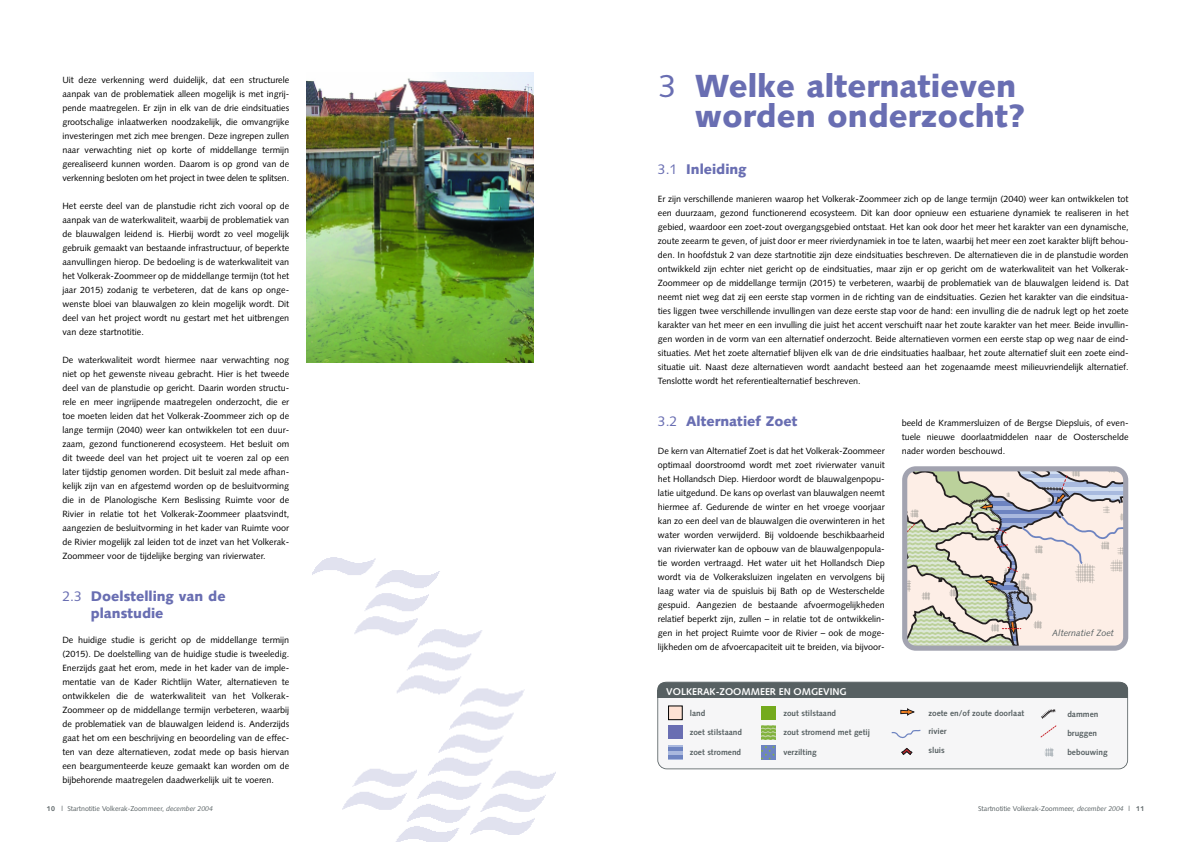
<style>
.page{position:relative;width:1191px;height:842px;background:#fff}
.page>*{position:absolute;margin:0;border:0;box-sizing:border-box;transform-origin:0 0}
.t1{font:900 32px/30px "Syntax";color:#696eb2;text-align:right}
.t2{font:900 14px/17px "Syntax";color:#696eb2}
.t3{font:700 9.9px "Syntax";color:#fff}
.t4{font:9px/14px "Syntax";color:#000;text-align:justify}
.t5{font:italic 9px "Syntax";color:#576062}
.t6{font:700 8.2px "Syntax";color:#576062}
.t7{font:7px "Syntax";letter-spacing:-.005em;color:#576062}
.s1{font-weight:400}
.s2{font-weight:700}
.s3{font-style:italic}
</style>
<div class="page">
<img style="left:312px;top:557px;width:244px;height:285px">
<img style="left:306px;top:72px;width:227px;height:291px">
<svg style="left:902px;top:466px;width:226px;height:185px;background:#d3cec8"></svg>
<div style="left:657px;top:683px;width:471px;height:86px;background:#f6f6f7"></div>
<div style="left:668px;top:725px;width:14px;height:14px;background:#696eb2"></div>
<div style="left:668px;top:706px;width:14px;height:14px;background:#fde1d3"></div>
<div style="left:668px;top:706px;width:14px;height:14px;border:1px solid #000"></div>
<svg style="left:668px;top:745px;width:14px;height:15px"></svg>
<hr style="left:670px;top:755px;width:12px;height:4px;background:#6e84c1">
<div style="left:761px;top:706px;width:14px;height:14px;background:#74aa1d"></div>
<svg style="left:761px;top:725px;width:14px;height:34px"></svg>
<svg style="left:900px;top:707px;width:14px;height:10px"></svg>
<svg style="left:901px;top:748px;width:11px;height:7px"></svg>
<svg style="left:1040px;top:709px;width:17px;height:29px"></svg>
<svg style="left:1044px;top:747px;width:9px;height:10px"></svg>
<div style="left:657px;top:682px;width:471px;height:14px;background:#576062;border-radius:7px"></div>
<div style="left:657px;top:690px;width:471px;height:8px;background:#576062"></div>
<svg style="left:890px;top:729px;width:31px;height:10px"></svg>
<h1 class="t1" style="left:659px;top:74px;width:368px"><span class="s1">3</span> Welke alternatieven worden onderzocht?</h1>
<p class="t4" style="left:62px;top:74px;width:228px">Uit deze verkenning werd duidelijk, dat een structurele aanpak van de problematiek alleen mogelijk is met ingrij&shy;pende maatregelen. Er zijn in elk van de drie eindsituaties grootschalige inlaatwerken noodzakelijk, die omvangrijke investeringen met zich mee brengen. Deze ingrepen zullen naar verwachting niet op korte of middellange termijn gerealiseerd kunnen worden. Daarom is op grond van de verkenning besloten om het project in twee delen te splitsen.</p>
<p class="t4" style="left:62px;top:200px;width:228px">Het eerste deel van de planstudie richt zich vooral op de aanpak van de waterkwaliteit, waarbij de problematiek van de blauwalgen leidend is. Hierbij wordt zo veel mogelijk gebruik gemaakt van bestaande infrastructuur, of beperkte aanvullingen hierop. De bedoeling is de waterkwaliteit van het Volkerak-Zoommeer op de middellange termijn (tot het jaar 2015) zodanig te verbeteren, dat de kans op onge&shy;wenste bloei van blauwalgen zo klein mogelijk wordt. Dit deel van het project wordt nu gestart met het uitbrengen van deze startnotitie.</p>
<p class="t4" style="left:62px;top:354px;width:228px">De waterkwaliteit wordt hiermee naar verwachting nog niet op het gewenste niveau gebracht. Hier is het tweede deel van de planstudie op gericht. Daarin worden structu&shy;rele en meer ingrijpende maatregelen onderzocht, die er toe moeten leiden dat het Volkerak-Zoommeer zich op de lange termijn (2040) weer kan ontwikkelen tot een duur&shy;zaam, gezond functionerend ecosysteem. Het besluit om dit tweede deel van het project uit te voeren zal op een later tijdstip genomen worden. Dit besluit zal mede afhan&shy;kelijk zijn van en afgestemd worden op de besluitvorming die in de Planologische Kern Beslissing Ruimte voor de Rivier in relatie tot het Volkerak-Zoommeer plaatsvindt, aangezien de besluitvorming in het kader van Ruimte voor de Rivier mogelijk zal leiden tot de inzet van het Volkerak-Zoommeer voor de tijdelijke berging van rivierwater.</p>
<h2 class="t2" style="left:91px;top:589px;width:136px;text-indent:-28px"><span class="s1">2.3</span> Doelstelling van de planstudie</h2>
<p class="t4" style="left:62px;top:634px;width:228px">De huidige studie is gericht op de middellange termijn (2015). De doelstelling van de huidige studie is tweeledig.<br>Enerzijds gaat het erom, mede in het kader van de imple&shy;mentatie van de Kader Richtlijn Water, alternatieven te ontwikkelen die de waterkwaliteit van het Volkerak-Zoommeer op de middellange termijn verbeteren, waarbij de problematiek van de blauwalgen leidend is. Anderzijds gaat het om een beschrijving en beoordeling van de effec&shy;ten van deze alternatieven, zodat mede op basis hiervan een beargumenteerde keuze gemaakt kan worden om de bijbehorende maatregelen daadwerkelijk uit te voeren.</p>
<p class="t7" style="left:47px;top:806px;width:168px"><span class="s2">10</span> l Startnotitie Volkerak-Zoommeer, <span class="s3">december 2004</span></p>
<p class="t7" style="left:978px;top:806px;width:168px">Startnotitie Volkerak-Zoommeer, <span class="s3">december 2004</span> l <span class="s2">11</span></p>
<h2 class="t2" style="left:658px;top:162px;width:90px"><span class="s1">3.1</span> Inleiding</h2>
<p class="t4" style="left:658px;top:193px;width:472px">Er zijn verschillende manieren waarop het Volkerak-Zoommeer zich op de lange termijn (2040) weer kan ontwikkelen tot een duurzaam, gezond functionerend ecosysteem. Dit kan door opnieuw een estuariene dynamiek te realiseren in het gebied, waardoor een zoet-zout overgangsgebied ontstaat. Het kan ook door het meer het karakter van een dynamische, zoute zeearm te geven, of juist door er meer rivierdynamiek in toe te laten, waarbij het meer een zoet karakter blijft behou&shy;den. In hoofdstuk 2 van deze startnotitie zijn deze eindsituaties beschreven. De alternatieven die in de planstudie worden ontwikkeld zijn echter niet gericht op de eindsituaties, maar zijn er op gericht om de waterkwaliteit van het Volkerak-Zoommeer op de middellange termijn (2015) te verbeteren, waarbij de problematiek van de blauwalgen leidend is. Dat neemt niet weg dat zij een eerste stap vormen in de richting van de eindsituaties. Gezien het karakter van die eindsitua&shy;ties liggen twee verschillende invullingen van deze eerste stap voor de hand: een invulling die de nadruk legt op het zoete karakter van het meer en een invulling die juist het accent verschuift naar het zoute karakter van het meer. Beide invullin&shy;gen worden in de vorm van een alternatief onderzocht. Beide alternatieven vormen een eerste stap op weg naar de eind&shy;situaties. Met het zoete alternatief blijven elk van de drie eindsituaties haalbaar, het zoute alternatief sluit een zoete eind&shy;situatie uit. Naast deze alternatieven wordt aandacht besteed aan het zogenaamde meest milieuvriendelijk alternatief.<br>Tenslotte wordt het referentiealternatief beschreven.</p>
<h2 class="t2" style="left:658px;top:414px;width:141px"><span class="s1">3.2</span> Alternatief Zoet</h2>
<p class="t4" style="left:658px;top:445px;width:228px">De kern van Alternatief Zoet is dat het Volkerak-Zoommeer optimaal doorstroomd wordt met zoet rivierwater vanuit het Hollandsch Diep. Hierdoor wordt de blauwalgenpopu&shy;latie uitgedund. De kans op overlast van blauwalgen neemt hiermee af. Gedurende de winter en het vroege voorjaar kan zo een deel van de blauwalgen die overwinteren in het water worden verwijderd. Bij voldoende beschikbaarheid van rivierwater kan de opbouw van de blauwalgenpopula&shy;tie worden vertraagd. Het water uit het Hollandsch Diep wordt via de Volkeraksluizen ingelaten en vervolgens bij laag water via de spuisluis bij Bath op de Westerschelde gespuid. Aangezien de bestaande afvoermogelijkheden relatief beperkt zijn, zullen – in relatie tot de ontwikkelin&shy;gen in het project Ruimte voor de Rivier – ook de moge&shy;lijkheden om de afvoercapaciteit uit te breiden, via bijvoor-</p>
<p class="t4" style="left:901px;top:417px;width:228px">beeld de Krammersluizen of de Bergse Diepsluis, of even&shy;tuele nieuwe doorlaatmiddelen naar de Oosterschelde nader worden beschouwd.</p>
<p class="t5" style="left:1052px;top:629px;width:63px">Alternatief Zoet</p>
<p class="t3" style="left:666px;top:687px;width:182px">VOLKERAK-ZOOMMEER EN OMGEVING</p>
<p class="t6" style="left:689px;top:709px;width:17px">land</p>
<p class="t6" style="left:689px;top:729px;width:54px">zoet stilstaand</p>
<p class="t6" style="left:689px;top:749px;width:53px">zoet stromend</p>
<p class="t6" style="left:928px;top:709px;width:97px">zoete en/of zoute doorlaat</p>
<p class="t6" style="left:928px;top:728px;width:20px">rivier</p>
<p class="t6" style="left:928px;top:747px;width:18px">sluis</p>
<p class="t6" style="left:783px;top:709px;width:54px">zout stilstaand</p>
<p class="t6" style="left:783px;top:729px;width:88px">zout stromend met getij</p>
<p class="t6" style="left:783px;top:749px;width:35px">verzilting</p>
<p class="t6" style="left:1067px;top:711px;width:33px">dammen</p>
<p class="t6" style="left:1067px;top:730px;width:31px">bruggen</p>
<p class="t6" style="left:1067px;top:749px;width:42px">bebouwing</p>
</div>
